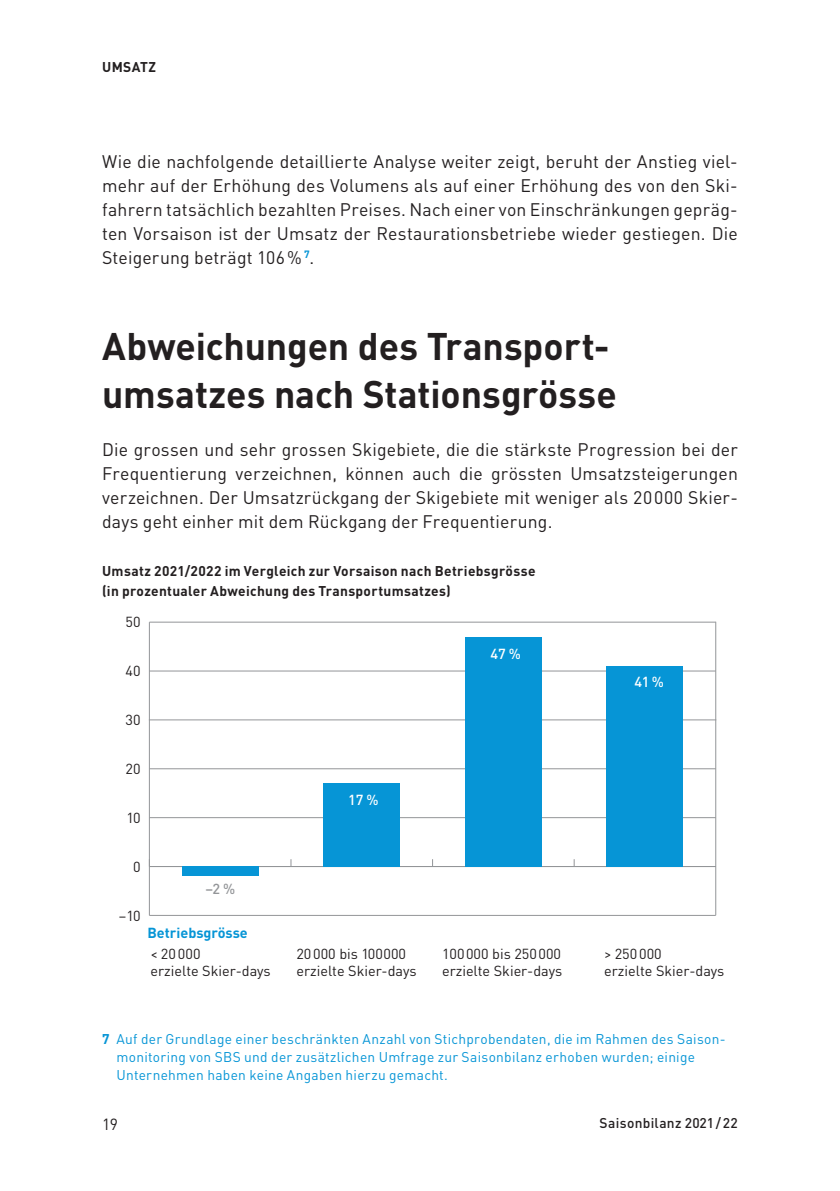
<style>
.page{position:relative;width:840px;height:1191px;background:#fff}
.page>*{position:absolute;margin:0;border:0;box-sizing:border-box;transform-origin:0 0}
.t1{font:700 38px/48px "DINOT";letter-spacing:-.005em;color:#231f20}
.t2{font:18px/24px "DINOT";letter-spacing:.01em;color:#231f20;text-align:justify}
.t3{font:16px "DINOT";color:#231f20}
.t4{font:14.4px/17.2px "DINOT";color:#231f20}
.t5{font:700 14.4px "DINOT";color:#0695d6}
.t6{font:500 14.4px "DINOT";color:#fff}
.t7{font:500 14.4px "DINOT";color:#939598}
.t8{font:14px/18px "DINOT";letter-spacing:.02em;color:#0695d6}
.t9{font:700 14px/20px "DINOT";letter-spacing:.025em;color:#231f20}
.t10{font:500 14px "DINOT";letter-spacing:.02em;color:#231f20}
.s1{font-weight:700}
</style>
<div class="page">
<hr style="left:714px;top:622px;width:1px;height:293px;background:#939598">
<hr style="left:149px;top:622px;width:1px;height:293px;background:#939598">
<hr style="left:149px;top:915px;width:566px;height:1px;background:#939598">
<hr style="left:149px;top:866px;width:566px;height:1px;background:#939598">
<hr style="left:149px;top:817px;width:566px;height:1px;background:#939598">
<hr style="left:149px;top:768px;width:566px;height:1px;background:#939598">
<hr style="left:149px;top:719px;width:566px;height:1px;background:#939598">
<hr style="left:149px;top:670px;width:566px;height:1px;background:#939598">
<hr style="left:149px;top:621px;width:566px;height:1px;background:#939598">
<div style="left:182px;top:866px;width:76px;height:10px;background:#0695d6"></div>
<div style="left:323px;top:783px;width:77px;height:83px;background:#0695d6"></div>
<div style="left:465px;top:637px;width:76px;height:229px;background:#0695d6"></div>
<div style="left:606px;top:666px;width:76px;height:200px;background:#0695d6"></div>
<p class="t9" style="left:102px;top:57px;width:55px">UMSATZ</p>
<p class="t2" style="left:102px;top:149px;width:636px">Wie die nachfolgende detaillierte Analyse weiter zeigt, beruht der Anstieg viel&shy;mehr auf der Erhöhung des Volumens als auf einer Erhöhung des von den Ski&shy;fahrern tatsächlich bezahlten Preises. Nach einer von Einschränkungen gepräg&shy;ten Vorsaison ist der Umsatz der Restaurationsbetriebe wieder gestiegen. Die Steigerung beträgt 106% <sup>7</sup>.</p>
<h1 class="t1" style="left:102px;top:321px;width:516px">Abweichungen des Transport&shy;umsatzes nach Stationsgrösse</h1>
<p class="t2" style="left:102px;top:437px;width:637px">Die grossen und sehr grossen Skigebiete, die die stärkste Progression bei der Frequentierung verzeichnen, können auch die grössten Umsatzsteigerungen verzeichnen. Der Umsatzrückgang der Skigebiete mit weniger als 20000 Skier&shy;days geht einher mit dem Rückgang der Frequentierung.</p>
<p class="t9" style="left:102px;top:561px;width:434px">Umsatz 2021/2022 im Vergleich zur Vorsaison nach Betriebsgrösse (in prozentualer Abweichung des Transportumsatzes)</p>
<p class="t4" style="left:125px;top:613px;width:17px">50</p>
<p class="t4" style="left:125px;top:662px;width:17px">40</p>
<p class="t4" style="left:125px;top:711px;width:17px">30</p>
<p class="t4" style="left:125px;top:760px;width:17px">20</p>
<p class="t4" style="left:126px;top:808px;width:16px">10</p>
<p class="t4" style="left:133px;top:857px;width:9px">0</p>
<p class="t4" style="left:119px;top:906px;width:23px">–10</p>
<p class="t7" style="left:205px;top:879px;width:31px">–2 %</p>
<p class="t5" style="left:147px;top:923px;width:102px">Betriebsgrösse</p>
<p class="t4" style="left:150px;top:945px;width:122px">&lt; 20 000<br>erzielte Skier-days</p>
<p class="t6" style="left:348px;top:791px;width:32px">17 %</p>
<p class="t6" style="left:490px;top:644px;width:32px">47 %</p>
<p class="t6" style="left:634px;top:672px;width:31px">41 %</p>
<p class="t4" style="left:296px;top:945px;width:122px">20000 bis 100 000 erzielte Skier-days</p>
<p class="t4" style="left:442px;top:945px;width:122px">100000 bis 250000 erzielte Skier-days</p>
<p class="t4" style="left:604px;top:945px;width:122px">&gt; 250 000<br>erzielte Skier-days</p>
<p class="t8" style="left:116px;top:1030px;width:610px;text-indent:-14px"><span class="s1">7</span> Auf der Grundlage einer beschränkten Anzahl von Stichprobendaten, die im Rahmen des Saison&shy;monitoring von SBS und der zusätzlichen Umfrage zur Saisonbilanz erhoben wurden; einige<br>Unternehmen haben keine Angaben hierzu gemacht.</p>
<p class="t3" style="left:102px;top:1113px;width:17px">19</p>
<p class="t10" style="left:599px;top:1114px;width:140px">Saisonbilanz 2021/22</p>
</div>
